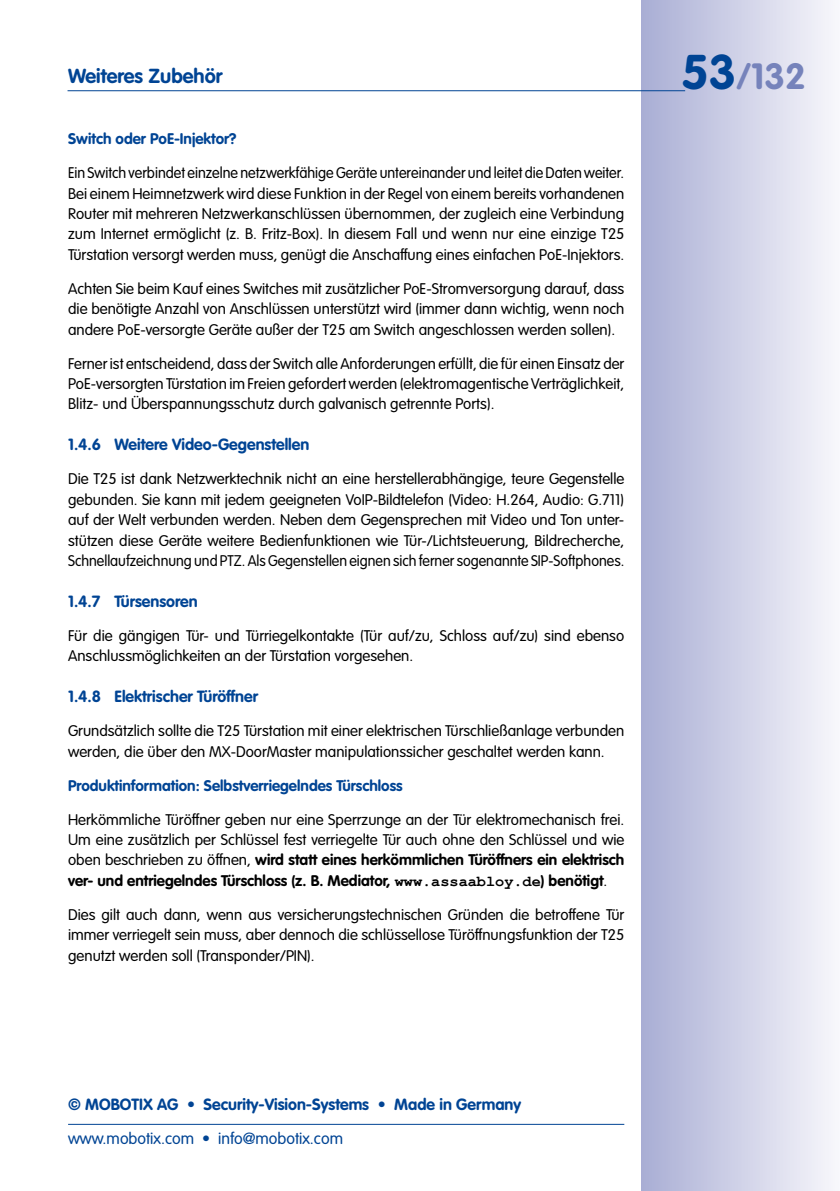
<style>
.page{position:relative;width:840px;height:1191px;background:#fff}
.page>*{position:absolute;margin:0;border:0;box-sizing:border-box;transform-origin:0 0}
.t1{font:700 36px "VAG Rounded LT Pro";color:#7683bb}
.t2{font:700 20px "VAG Rounded LT Pro";color:#004494}
.t3{font:700 16px "VAG Rounded LT Pro";color:#004494}
.t4{font:300 16px "VAG Rounded LT Pro";color:#004494}
.t5{font:300 15.2px/20.4px "VAG Rounded LT Pro";color:#000;text-align:justify}
.t6{font:300 15.2px/20.4px "VAG Rounded LT Pro";color:#000;text-align:justify;scale:.95 1}
.t7{font:700 15.2px "VAG Rounded LT Pro";color:#004494}
.s1{font-weight:700}
.s2{font-family:"Courier New";font-weight:700}
.s3{font-size:48px;color:#004494}
</style>
<div class="page">
<div style="left:641px;top:0;width:198px;height:1191px;background:linear-gradient(to right,#a9add4,#f7f7fb)"></div>
<hr style="left:67px;top:90px;width:617px;height:1px;background:#004494">
<hr style="left:68px;top:1123px;width:556px;height:1px;background:#004494">
<h2 class="t2" style="left:68px;top:63px;width:156px">Weiteres Zubehör</h2>
<p class="t7" style="left:68px;top:129px;width:170px">Switch oder PoE-Injektor?</p>
<p class="t6" style="left:68px;top:163px;width:586px">Ein Switch verbindet einzelne netzwerkfähige Geräte untereinander und leitet die Daten weiter.<br>Bei einem Heimnetzwerk wird diese Funktion in der Regel von einem bereits vorhandenen Router mit mehreren Netzwerkanschlüssen übernommen, der zugleich eine Verbindung zum Internet ermöglicht (z. B. Fritz-Box). In diesem Fall und wenn nur eine einzige T25<br>Türstation versorgt werden muss, genügt die Anschaffung eines einfachen PoE-Injektors.</p>
<p class="t5" style="left:68px;top:279px;width:557px">Achten Sie beim Kauf eines Switches mit zusätzlicher PoE-Stromversorgung darauf, dass die benötigte Anzahl von Anschlüssen unterstützt wird (immer dann wichtig, wenn noch andere PoE-versorgte Geräte außer der T25 am Switch angeschlossen werden sollen).</p>
<p class="t5" style="left:68px;top:353px;width:557px">Ferner ist entscheidend, dass der Switch alle Anforderungen erfüllt, die für einen Einsatz der PoE-versorgten Türstation im Freien gefordert werden (elektromagentische Verträglichkeit, Blitz- und Überspannungsschutz durch galvanisch getrennte Ports).</p>
<p class="t3" style="left:68px;top:434px;width:243px">1.4.6 Weitere Video-Gegenstellen</p>
<p class="t5" style="left:68px;top:469px;width:557px">Die T25 ist dank Netzwerktechnik nicht an eine herstellerabhängige, teure Gegenstelle gebunden. Sie kann mit jedem geeigneten VoIP-Bildtelefon (Video: H.264, Audio: G.711) auf der Welt verbunden werden. Neben dem Gegensprechen mit Video und Ton unter&shy;stützen diese Geräte weitere Bedienfunktionen wie Tür-/Lichtsteuerung, Bildrecherche, Schnellaufzeichnung und PTZ. Als Gegenstellen eignen sich ferner sogenannte SIP-Softphones.</p>
<p class="t3" style="left:68px;top:591px;width:131px">1.4.7 Türsensoren</p>
<p class="t5" style="left:68px;top:626px;width:557px">Für die gängigen Tür- und Türriegelkontakte (Tür auf/zu, Schloss auf/zu) sind ebenso<br>Anschlussmöglichkeiten an der Türstation vorgesehen.</p>
<p class="t3" style="left:68px;top:686px;width:191px">1.4.8 Elektrischer Türöffner</p>
<p class="t5" style="left:68px;top:721px;width:557px">Grundsätzlich sollte die T25 Türstation mit einer elektrischen Türschließanlage verbunden werden, die über den MX-DoorMaster manipulationssicher geschaltet werden kann.</p>
<p class="t7" style="left:68px;top:775px;width:336px">Produktinformation: Selbstverriegelndes Türschloss</p>
<p class="t5" style="left:68px;top:809px;width:557px">Herkömmliche Türöffner geben nur eine Sperrzunge an der Tür elektromechanisch frei.<br>Um eine zusätzlich per Schlüssel fest verriegelte Tür auch ohne den Schlüssel und wie oben beschrieben zu öffnen, <span class="s1">wird statt eines herkömmlichen Türöffners ein elektrisch ver- und entriegelndes Türschloss (z. B. Mediator,</span> <span class="s2">www.assaabloy.de</span><span class="s1">) benötigt</span>.</p>
<p class="t5" style="left:68px;top:905px;width:557px">Dies gilt auch dann, wenn aus versicherungstechnischen Gründen die betroffene Tür immer verriegelt sein muss, aber dennoch die schlüssellose Türöffnungsfunktion der T25 genutzt werden soll (Transponder/PIN).</p>
<p class="t3" style="left:68px;top:1094px;width:454px">© MOBOTIX AG • Security-Vision-Systems • Made in Germany</p>
<p class="t4" style="left:68px;top:1129px;width:276px">www.mobotix.com • info@mobotix.com</p>
<h1 class="t1" style="left:681px;top:53px;width:126px"><span class="s3">53</span>/132</h1>
</div>
